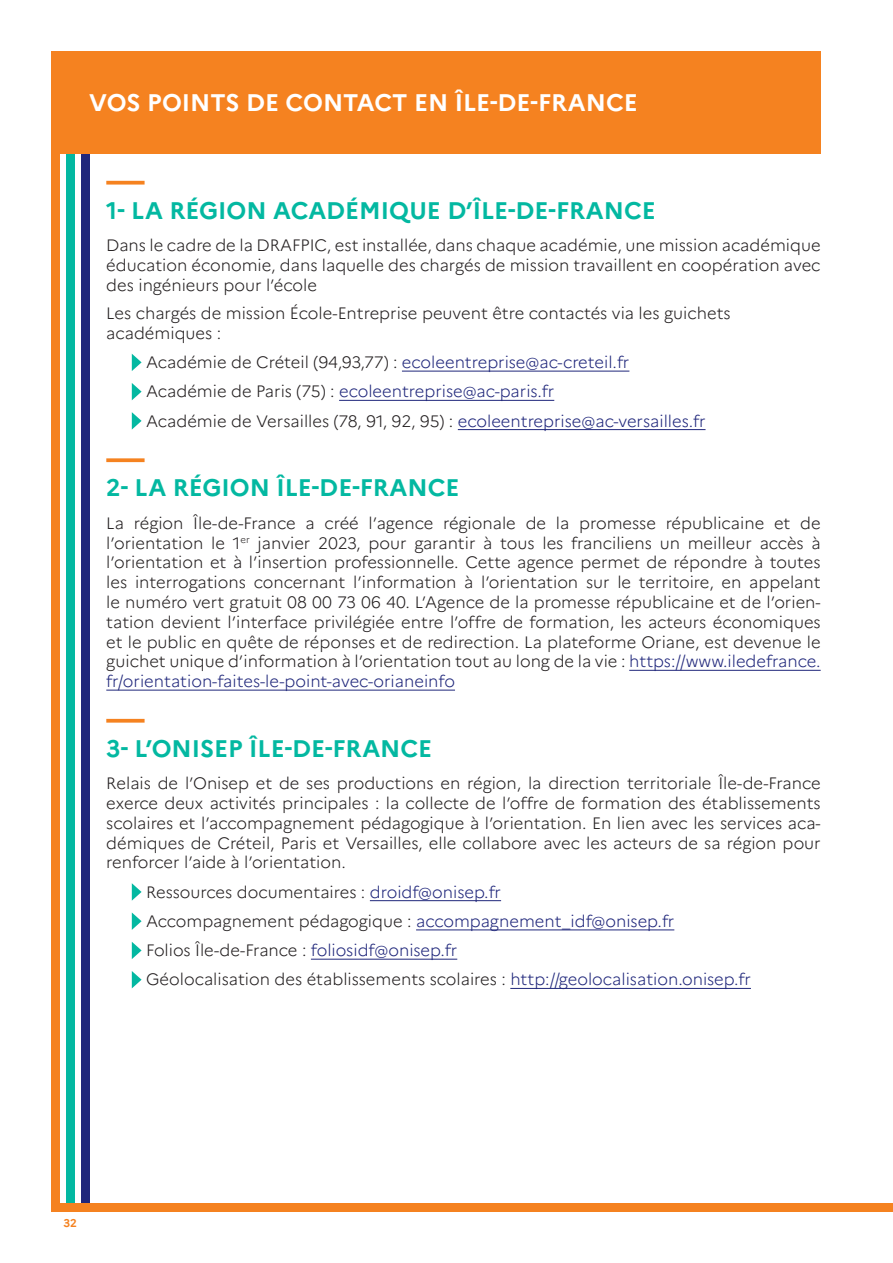
<style>
.page{position:relative;width:893px;height:1263px;background:#fff}
.page>*{position:absolute;margin:0;border:0;box-sizing:border-box;transform-origin:0 0}
.titre_1{font:700 24px "Marianne";color:#03b8a1}
.t1{font:700 24px "Marianne";color:#fff}
.texte__2{font:300 16.5px/19.8px "Marianne";color:#231f20;text-align:justify}
.texte__2-2{font:300 16.5px "Marianne";color:#20277b}
.t2{font:700 11.25px "Marianne";color:#f58220}
.s1{color:#231f20}
.s2{color:#20277b}
</style>
<div class="page">
<div style="left:81px;top:51px;width:8px;height:1152px;background:#20277b"></div>
<div style="left:66px;top:51px;width:8px;height:1152px;background:#03b8a1"></div>
<div style="left:51px;top:51px;width:9px;height:1152px;background:#f58220"></div>
<div style="left:51px;top:1203px;width:842px;height:9px;background:#f58220"></div>
<svg style="left:106px;top:181px;width:39px;height:4px"></svg>
<hr style="left:402px;top:371px;width:227px;height:1px;background:#20277b">
<hr style="left:339px;top:400px;width:215px;height:1px;background:#20277b">
<hr style="left:458px;top:429px;width:247px;height:1px;background:#20277b">
<svg style="left:132px;top:354px;width:10px;height:17px"></svg>
<svg style="left:132px;top:383px;width:10px;height:17px"></svg>
<svg style="left:132px;top:412px;width:10px;height:18px"></svg>
<svg style="left:106px;top:458px;width:39px;height:4px"></svg>
<hr style="left:629px;top:670px;width:192px;height:1px;background:#20277b">
<hr style="left:106px;top:690px;width:349px;height:1px;background:#20277b">
<svg style="left:106px;top:719px;width:39px;height:4px"></svg>
<hr style="left:370px;top:900px;width:131px;height:1px;background:#20277b">
<hr style="left:416px;top:930px;width:258px;height:1px;background:#20277b">
<hr style="left:311px;top:959px;width:146px;height:1px;background:#20277b">
<hr style="left:510px;top:988px;width:241px;height:1px;background:#20277b">
<svg style="left:132px;top:883px;width:10px;height:18px"></svg>
<svg style="left:132px;top:912px;width:10px;height:18px"></svg>
<svg style="left:132px;top:942px;width:10px;height:17px"></svg>
<svg style="left:132px;top:971px;width:10px;height:17px"></svg>
<div style="left:51px;top:51px;width:770px;height:102px;background:#f58220"></div>
<p class="t1" style="left:89px;top:88px;width:550px">VOS POINTS DE CONTACT EN ÎLE-DE-FRANCE</p>
<p class="titre_1" style="left:106px;top:195px;width:551px">1- LA RÉGION ACADÉMIQUE D’ÎLE-DE-FRANCE</p>
<p class="texte__2" style="left:106px;top:235px;width:716px">Dans le cadre de la DRAFPIC, est installée, dans chaque académie, une mission académique éducation économie, dans laquelle des chargés de mission travaillent en coopération avec des ingénieurs pour l’école</p>
<p class="texte__2" style="left:106px;top:303px;width:626px">Les chargés de mission École-Entreprise peuvent être contactés via les guichets académiques :</p>
<p class="texte__2-2" style="left:146px;top:352px;width:485px"><span class="s1">Académie de Créteil (94,93,77) :</span> ecoleentreprise@ac-creteil.fr</p>
<p class="texte__2-2" style="left:146px;top:381px;width:410px"><span class="s1">Académie de Paris (75) :</span> ecoleentreprise@ac-paris.fr</p>
<p class="texte__2" style="left:146px;top:411px;width:561px">Académie de Versailles (78, 91, 92, 95) : <span class="s2">ecoleentreprise@ac-versailles.fr</span></p>
<p class="titre_1" style="left:106px;top:473px;width:355px">2- LA RÉGION ÎLE-DE-FRANCE</p>
<p class="texte__2" style="left:106px;top:513px;width:716px;text-align:left">La région Île-de-France a créé l’agence régionale de la promesse républicaine et de l’orientation le 1<sup>er</sup> janvier 2023, pour garantir à tous les franciliens un meilleur accès à l’orientation et à l’insertion professionnelle. Cette agence permet de répondre à toutes les interrogations concernant l’information à l’orientation sur le territoire, en appelant le numéro vert gratuit 08 00 73 06 40. L’Agence de la promesse républicaine et de l’orien&shy;tation devient l’interface privilégiée entre l’offre de formation, les acteurs économiques et le public en quête de réponses et de redirection. La plateforme Oriane, est devenue le guichet unique d’information à l’orientation tout au long de la vie : <span class="s2">https://www. iledefrance. fr/orientation-faites-le-point-avec-orianeinfo</span></p>
<p class="titre_1" style="left:106px;top:733px;width:327px">3- L’ONISEP ÎLE-DE-FRANCE</p>
<p class="texte__2" style="left:106px;top:773px;width:716px">Relais de l’Onisep et de ses productions en région, la direction territoriale Île-de-France exerce deux activités principales : la collecte de l’offre de formation des établissements scolaires et l’accompagnement pédagogique à l’orientation. En lien avec les services aca&shy;démiques de Créteil, Paris et Versailles, elle collabore avec les acteurs de sa région pour renforcer l’aide à l’orientation.</p>
<p class="texte__2" style="left:146px;top:882px;width:357px">Ressources documentaires : <span class="s2">droidf@onisep.fr</span></p>
<p class="texte__2-2" style="left:146px;top:911px;width:530px"><span class="s1">Accompagnement pédagogique :</span> accompagnement_idf@onisep.fr</p>
<p class="texte__2" style="left:146px;top:940px;width:313px">Folios Île-de-France : <span class="s2">foliosidf@onisep.fr</span></p>
<p class="texte__2" style="left:146px;top:969px;width:606px">Géolocalisation des établissements scolaires : <span class="s2">http://geolocalisation.onisep.fr</span></p>
<p class="t2" style="left:64px;top:1216px;width:15px">32</p>
</div>
